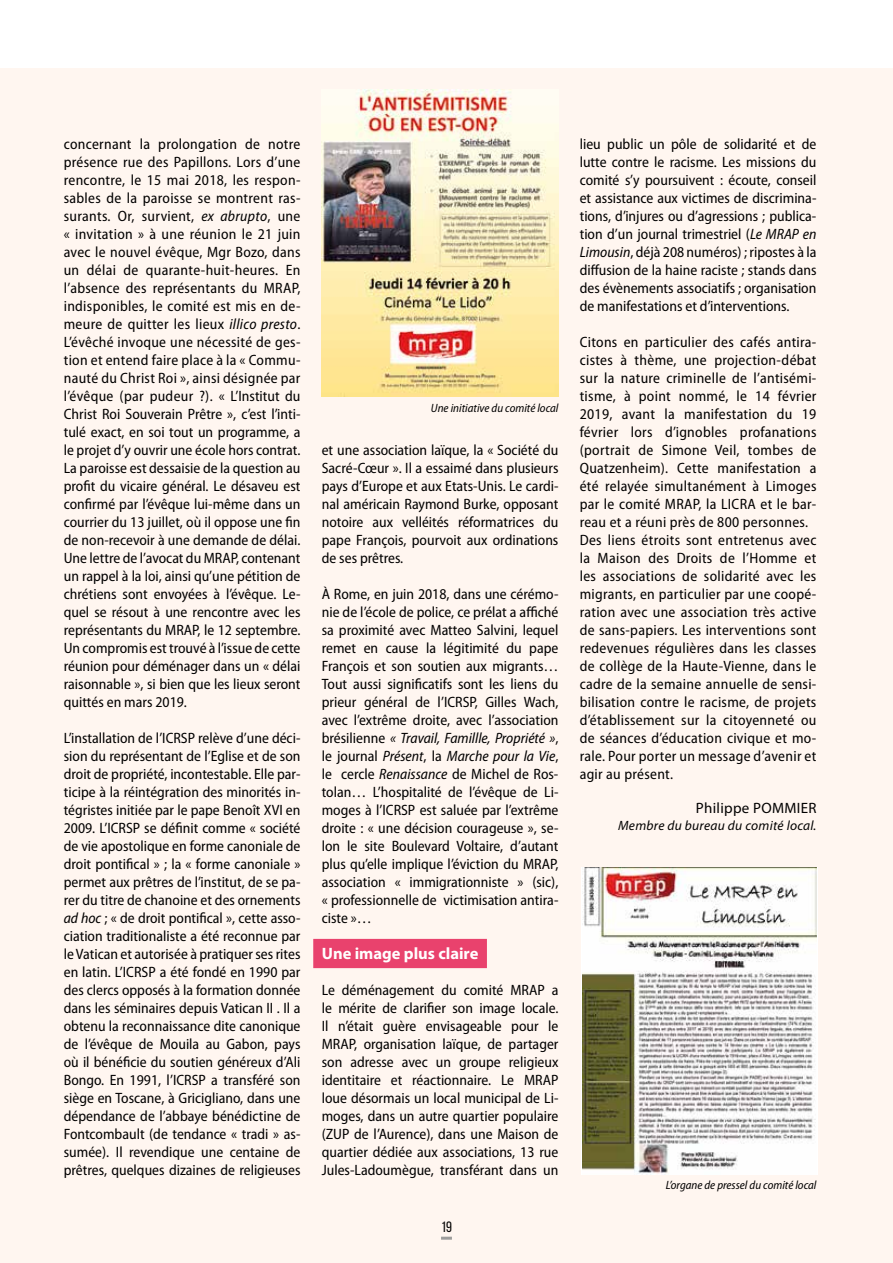
<style>
.page{position:relative;width:893px;height:1263px;background:#fff}
.page>*{position:absolute;margin:0;border:0;box-sizing:border-box;transform-origin:0 0}
.t1{font:700 16.5px "Myriad Pro";color:#fff}
.t2{font:semi-condensed 15px/18px "Myriad Pro";letter-spacing:.02em;color:#000;text-align:justify}
.t3{font:15px "Myriad Pro";letter-spacing:.02em;color:#000}
.t4{font:15px "Bebas Neue";color:#000}
.t5{font:italic 13.5px "Myriad Pro";letter-spacing:.02em;color:#000}
.t6{font:italic semi-condensed 12px "Myriad Pro";color:#000}
.s1{font-style:italic}
</style>
<div class="page">
<div style="left:0;top:68px;width:893px;height:1195px;background:#fff6f0"></div>
<svg style="left:441px;top:1237px;width:11px;height:3px"></svg>
<div style="left:313px;top:939px;width:174px;height:29px;background:#e9426d"></div>
<img style="left:322px;top:90px;width:236px;height:306px">
<img style="left:582px;top:867px;width:234px;height:308px">
<p class="t2" style="left:64px;top:135px;width:238px">concernant la prolongation de notre présence rue des Papillons. Lors d’une rencontre, le 15 mai 2018, les respon&shy;sables de la paroisse se montrent ras&shy;surants. Or, survient, <span class="s1">ex abrupto</span>, une « invitation » à une réunion le 21 juin avec le nouvel évêque, Mgr Bozo, dans un délai de quarante-huit-heures. En l’absence des représentants du MRAP, indisponibles, le comité est mis en de&shy;meure de quitter les lieux <span class="s1">illico presto</span>.<br>L’évêché invoque une nécessité de ges&shy;tion et entend faire place à la « Commu&shy;nauté du Christ Roi », ainsi désignée par l’évêque (par pudeur ?). « L’Institut du Christ Roi Souverain Prêtre », c’est l’inti&shy;tulé exact, en soi tout un programme, a le projet d’y ouvrir une école hors contrat.<br>La paroisse est dessaisie de la question au profit du vicaire général. Le désaveu est confirmé par l’évêque lui-même dans un courrier du 13 juillet, où il oppose une fin de non-recevoir à une demande de délai.<br>Une lettre de l’avocat du MRAP, contenant un rappel à la loi, ainsi qu’une pétition de chrétiens sont envoyées à l’évêque. Le&shy;quel se résout à une rencontre avec les représentants du MRAP, le 12 septembre.<br>Un compromis est trouvé à l’issue de cette réunion pour déménager dans un « délai raisonnable », si bien que les lieux seront quittés en mars 2019.</p>
<p class="t2" style="left:64px;top:729px;width:238px">L’installation de l’ICRSP relève d’une déci&shy;sion du représentant de l’Eglise et de son droit de propriété, incontestable. Elle par&shy;ticipe à la réintégration des minorités in&shy;tégristes initiée par le pape Benoît XVI en 2009. L’ICRSP se définit comme « société de vie apostolique en forme canoniale de droit pontifical » ; la « forme canoniale » permet aux prêtres de l’institut, de se pa&shy;rer du titre de chanoine et des ornements <span class="s1">ad hoc</span> ; « de droit pontifical », cette asso&shy;ciation traditionaliste a été reconnue par le Vatican et autorisée à pratiquer ses rites en latin. L’ICRSP a été fondé en 1990 par des clercs opposés à la formation donnée dans les séminaires depuis Vatican II . Il a obtenu la reconnaissance dite canonique de l’évêque de Mouila au Gabon, pays où il bénéficie du soutien généreux d’Ali Bongo. En 1991, l’ICRSP a transféré son siège en Toscane, à Gricigliano, dans une dépendance de l’abbaye bénédictine de Fontcombault (de tendance « tradi » as&shy;sumée). Il revendique une centaine de prêtres, quelques dizaines de religieuses</p>
<p class="t6" style="left:431px;top:401px;width:129px">Une initiative du comité local</p>
<p class="t2" style="left:322px;top:441px;width:238px">et une association laïque, la « Société du Sacré-Cœur ». Il a essaimé dans plusieurs pays d’Europe et aux Etats-Unis. Le cardi&shy;nal américain Raymond Burke, opposant notoire aux velléités réformatrices du pape François, pourvoit aux ordinations de ses prêtres.</p>
<p class="t2" style="left:322px;top:585px;width:238px">À Rome, en juin 2018, dans une cérémo&shy;nie de l’école de police, ce prélat a affiché sa proximité avec Matteo Salvini, lequel remet en cause la légitimité du pape François et son soutien aux migrants… Tout aussi significatifs sont les liens du prieur général de l’ICRSP, Gilles Wach, avec l’extrême droite, avec l’association brésilienne <span class="s1">« Travail, Famillle, Propriété »</span>, le journal <span class="s1">Présent</span>, la <span class="s1">Marche pour la Vie</span>, le cercle <span class="s1">Renaissance</span> de Michel de Ros&shy;tolan… L’hospitalité de l’évêque de Li&shy;moges à l’ICRSP est saluée par l’extrême droite : « une décision courageuse », se&shy;lon le site Boulevard Voltaire, d’autant plus qu’elle implique l’éviction du MRAP, association « immigrationniste » (sic), « professionnelle de victimisation antira&shy;ciste »…</p>
<p class="t1" style="left:322px;top:942px;width:158px">Une image plus claire</p>
<p class="t2" style="left:322px;top:981px;width:238px">Le déménagement du comité MRAP a le mérite de clarifier son image locale.<br>Il n’était guère envisageable pour le MRAP, organisation laïque, de partager son adresse avec un groupe religieux identitaire et réactionnaire. Le MRAP loue désormais un local municipal de Li&shy;moges, dans un autre quartier populaire (ZUP de l’Aurence), dans une Maison de quartier dédiée aux associations, 13 rue Jules-Ladoumègue, transférant dans un</p>
<p class="t4" style="left:441px;top:1219px;width:12px">19</p>
<p class="t2" style="left:580px;top:135px;width:238px">lieu public un pôle de solidarité et de lutte contre le racisme. Les missions du comité s’y poursuivent : écoute, conseil et assistance aux victimes de discrimina&shy;tions, d’injures ou d’agressions ; publica&shy;tion d’un journal trimestriel (<span class="s1">Le MRAP en Limousin</span>, déjà 208 numéros) ; ripostes à la diffusion de la haine raciste ; stands dans des évènements associatifs ; organisation de manifestations et d’interventions.</p>
<p class="t2" style="left:580px;top:333px;width:238px;text-align:left">Citons en particulier des cafés antira&shy;cistes à thème, une projection-débat sur la nature criminelle de l’antisémi&shy;tisme, à point nommé, le 14 février 2019, avant la manifestation du 19 février lors d’ignobles profanations (portrait de Simone Veil, tombes de Quatzenheim). Cette manifestation a été relayée simultanément à Limoges par le comité MRAP, la LICRA et le bar&shy;reau et a réuni près de 800 personnes.<br>Des liens étroits sont entretenus avec la Maison des Droits de l’Homme et les associations de solidarité avec les migrants, en particulier par une coopé&shy;ration avec une association très active de sans-papiers. Les interventions sont redevenues régulières dans les classes de collège de la Haute-Vienne, dans le cadre de la semaine annuelle de sensi&shy;bilisation contre le racisme, de projets d’établissement sur la citoyenneté ou de séances d’éducation civique et mo&shy;rale. Pour porter un message d’avenir et agir au présent.</p>
<p class="t3" style="left:696px;top:799px;width:122px">Philippe POMMIER</p>
<p class="t5" style="left:618px;top:818px;width:200px">Membre du bureau du comité local.</p>
<p class="t6" style="left:666px;top:1178px;width:152px">L’organe de pressel du comité local</p>
</div>
